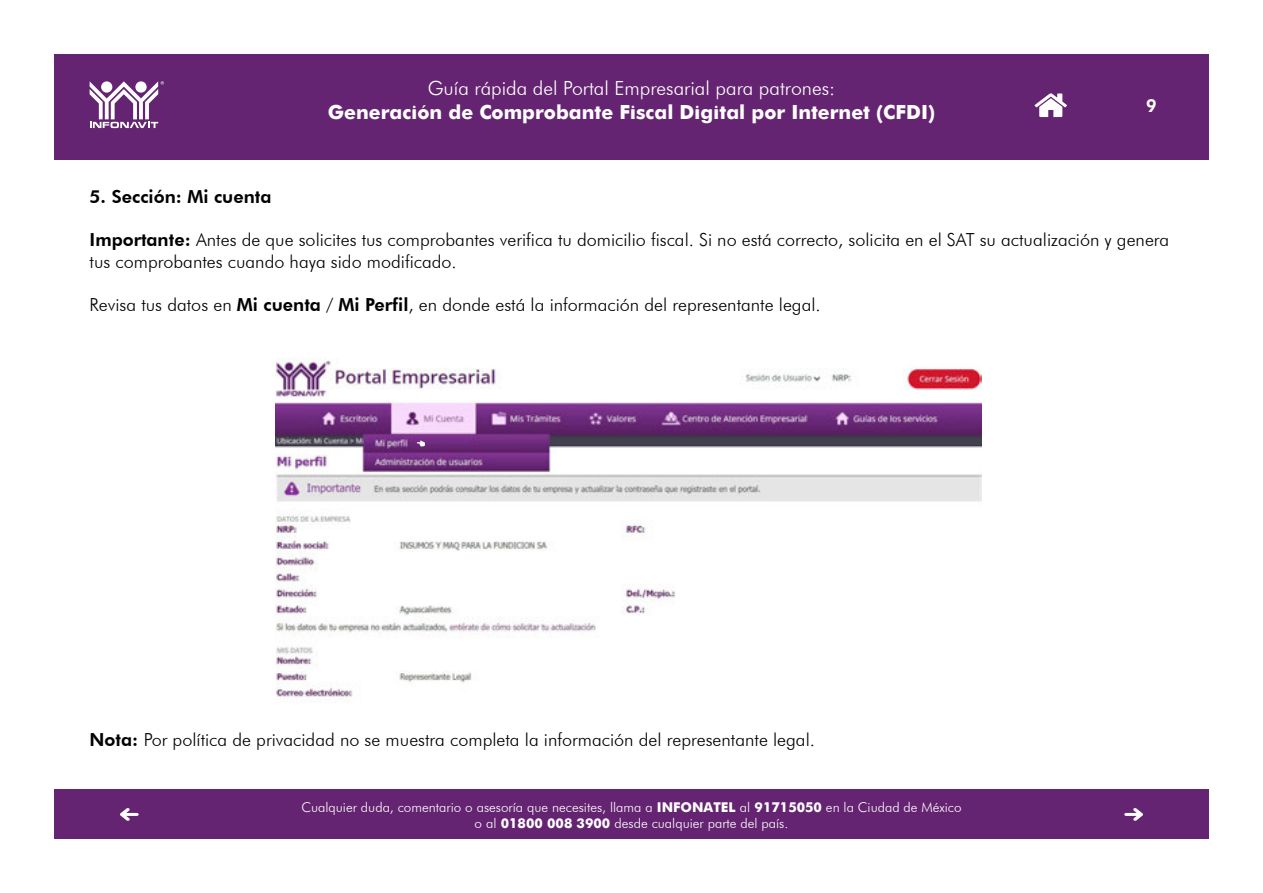
<style>
.page{position:relative;width:1263px;height:893px;background:#fff}
.page>*{position:absolute;margin:0;border:0;box-sizing:border-box;transform-origin:0 0}
.t1{font:700 19.5px "Futura";color:#fff}
.t2{font:300 19.5px "Futura BT";color:#fff}
.t3{font:300 18px/21.6px "Futura BT";color:#000}
.t4{font:800 18px "Futura BT";color:#000}
.t5{font:800 18px "Futura BT";color:#fff}
.t6{font:300 13.5px/16.2px "Futura BT";color:#fff;text-align:center}
.s1{font-weight:800}
.s2{font-family:"Futura";font-weight:700}
</style>
<div class="page">
<div style="left:54px;top:54px;width:1155px;height:105px;background:#652471"></div>
<div style="left:54px;top:790px;width:1155px;height:49px;background:#652471"></div>
<svg style="left:90px;top:81px;width:74px;height:47px"></svg>
<img style="left:275px;top:359px;width:706px;height:341px">
<svg style="left:417px;top:440px;width:8px;height:6px"></svg>
<svg style="left:120px;top:808px;width:19px;height:13px"></svg>
<svg style="left:1124px;top:808px;width:19px;height:13px"></svg>
<svg style="left:1035px;top:93px;width:32px;height:24px"></svg>
<p class="t2" style="left:428px;top:77px;width:409px">Guía rápida del Portal Empresarial para patrones:</p>
<p class="t1" style="left:328px;top:98px;width:609px">Generación de Comprobante Fiscal Digital por Internet (CFDI)</p>
<p class="t5" style="left:1146px;top:95px;width:13px">9</p>
<p class="t4" style="left:90px;top:186px;width:183px">5. Sección: Mi cuenta</p>
<p class="t3" style="left:90px;top:229px;width:1081px"><span class="s1">Importante:</span> Antes de que solicites tus comprobantes verifica tu domicilio fiscal. Si no está correcto, solicita en el SAT su actualización y genera tus comprobantes cuando haya sido modificado.</p>
<p class="t3" style="left:90px;top:294px;width:733px">Revisa tus datos en <span class="s1">Mi cuenta</span> / <span class="s1">Mi Perfil</span>, en donde está la información del representante legal.</p>
<p class="t3" style="left:90px;top:728px;width:727px"><span class="s1">Nota:</span> Por política de privacidad no se muestra completa la información del representante legal.</p>
<p class="t6" style="left:301px;top:798px;width:662px">Cualquier duda, comentario o asesoría que necesites, llama a <span class="s2">INFONATEL</span> al <span class="s2">91715050</span> en la Ciudad de México o al <span class="s2">01800 008 3900</span> desde cualquier parte del país.</p>
</div>
